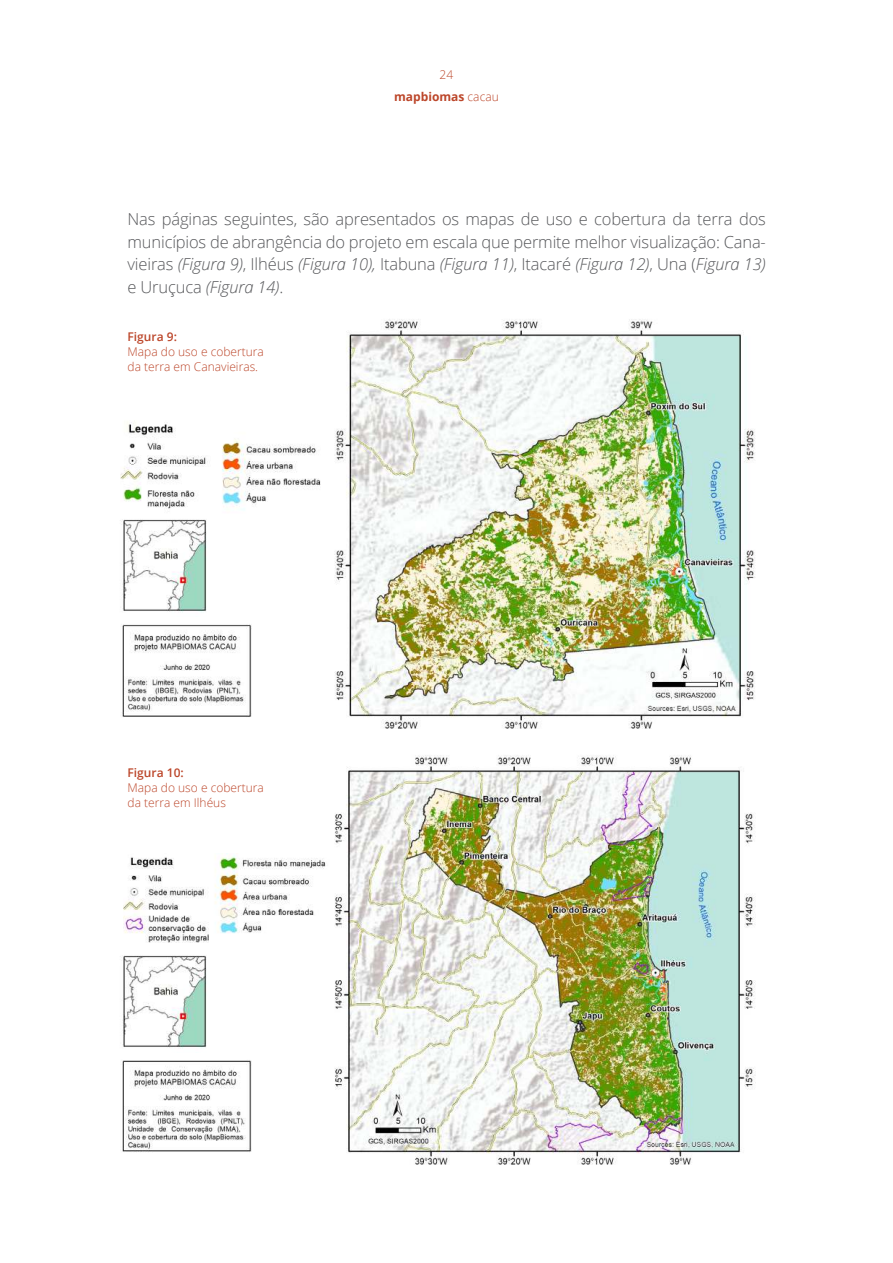
<style>
.page{position:relative;width:893px;height:1263px;background:#fff}
.page>*{position:absolute;margin:0;border:0;box-sizing:border-box;transform-origin:0 0}
.t1{font:300 16.5px/22.5px "Open Sans";letter-spacing:-.01em;color:#57585b;text-align:justify}
.t2{font:300 12px/15px "Open Sans";color:#bc462a}
.t3{font:600 12px "Open Sans";color:#bc462a}
.t4{font:700 12px "Open Sans";color:#bc462a}
.s1{font-weight:300}
.s2{font-style:italic}
</style>
<div class="page">
<img style="left:334px;top:319px;width:421px;height:410px">
<img style="left:334px;top:755px;width:422px;height:410px">
<img style="left:120px;top:519px;width:87px;height:93px">
<img style="left:121px;top:421px;width:200px;height:89px">
<img style="left:122px;top:624px;width:130px;height:93px">
<img style="left:120px;top:955px;width:87px;height:93px">
<img style="left:124px;top:856px;width:202px;height:86px">
<img style="left:122px;top:1060px;width:130px;height:92px">
<p class="t2" style="left:440px;top:69px;width:15px">24</p>
<p class="t4" style="left:394px;top:91px;width:106px">mapbiomas <span class="s1">cacau</span></p>
<p class="t1" style="left:128px;top:210px;width:640px">Nas páginas seguintes, são apresentados os mapas de uso e cobertura da terra dos municípios de abrangência do projeto em escala que permite melhor visualização: Cana&shy;vieiras <span class="s2">(Figura 9)</span>, Ilhéus <span class="s2">(Figura 10),</span> Itabuna <span class="s2">(Figura 11)</span>, Itacaré <span class="s2">(Figura 12)</span>, Una (<span class="s2">Figura 13) </span>e Uruçuca <span class="s2">(Figura 14)</span>.</p>
<p class="t3" style="left:128px;top:332px;width:51px">Figura 9:</p>
<p class="t2" style="left:128px;top:346px;width:138px">Mapa do uso e cobertura da terra em Canavieiras.</p>
<p class="t3" style="left:128px;top:768px;width:58px">Figura 10:</p>
<p class="t2" style="left:128px;top:782px;width:138px">Mapa do uso e cobertura da terra em Ilhéus</p>
</div>
